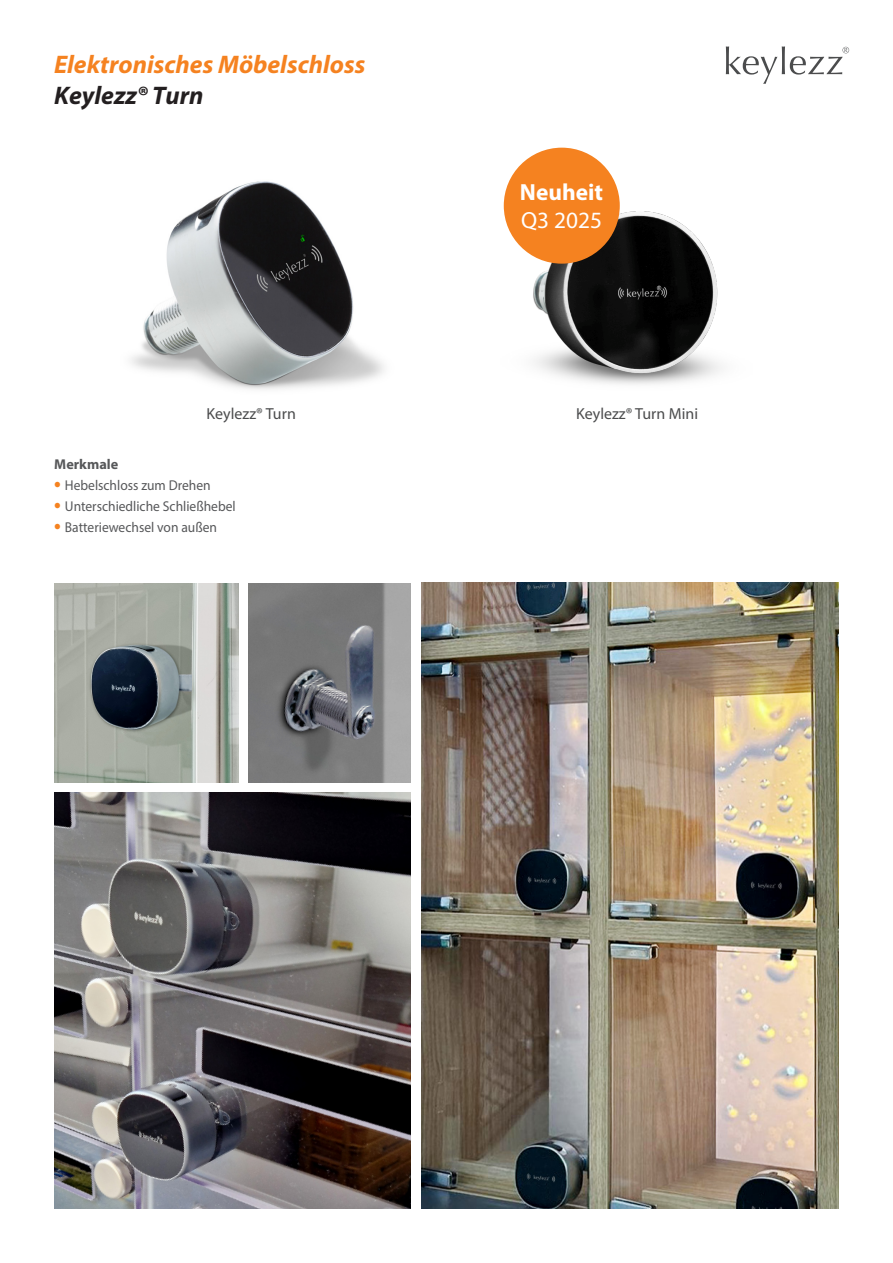
<style>
.page{position:relative;width:893px;height:1263px;background:#fff}
.page>*{position:absolute;margin:0;border:0;box-sizing:border-box;transform-origin:0 0}
.H_3{font:italic 700 25.5px/30.6px "Myriad Pro";color:#f58220}
.t1{font:700 23.4px/28px "Myriad Pro";color:#fff}
.t2{font:16.05px "Myriad Variable Concept";color:#4b4c4d}
.Liste_2_weniger_Durchschuss{font:14.25px "Myriad Pro";color:#57585a;scale:.95 1}
.Fließtext{font:700 14.25px "Myriad Pro";color:#57585a}
.s1{color:#231f20}
.s2{font-weight:400}
.s3{font-family:"Myriad Pro"}
.s4{font-weight:700;font-size:21px;color:#f58220}
</style>
<div class="page">
<svg style="left:726px;top:46px;width:123px;height:38px"></svg>
<img style="left:131px;top:181px;width:253px;height:209px">
<img style="left:503px;top:182px;width:219px;height:203px">
<img style="left:54px;top:792px;width:356px;height:417px">
<img style="left:422px;top:583px;width:417px;height:626px">
<img style="left:249px;top:583px;width:161px;height:199px">
<img style="left:54px;top:583px;width:184px;height:199px">
<div style="left:504px;top:148px;width:116px;height:116px;background:#f58220;border-radius:50%"></div>
<p class="H_3" style="left:54px;top:48px;width:313px">Elektronisches Möbelschloss<br><span class="s1">Keylezz® Turn</span></p>
<p class="t1" style="left:520px;top:178px;width:85px">Neuheit<br><span class="s2">Q3 2025</span></p>
<p class="t2" style="left:207px;top:404px;width:91px">Keylezz<span class="s3">®</span> Turn</p>
<p class="t2" style="left:576px;top:404px;width:124px">Keylezz<span class="s3">®</span> Turn Mini</p>
<p class="Fließtext" style="left:54px;top:455px;width:66px">Merkmale</p>
<p class="Liste_2_weniger_Durchschuss" style="left:54px;top:477px;width:166px"><span class="s4">•</span> Hebelschloss zum Drehen</p>
<p class="Liste_2_weniger_Durchschuss" style="left:54px;top:498px;width:192px"><span class="s4">•</span> Unterschiedliche Schließhebel</p>
<p class="Liste_2_weniger_Durchschuss" style="left:54px;top:519px;width:173px"><span class="s4">•</span> Batteriewechsel von außen</p>
</div>
